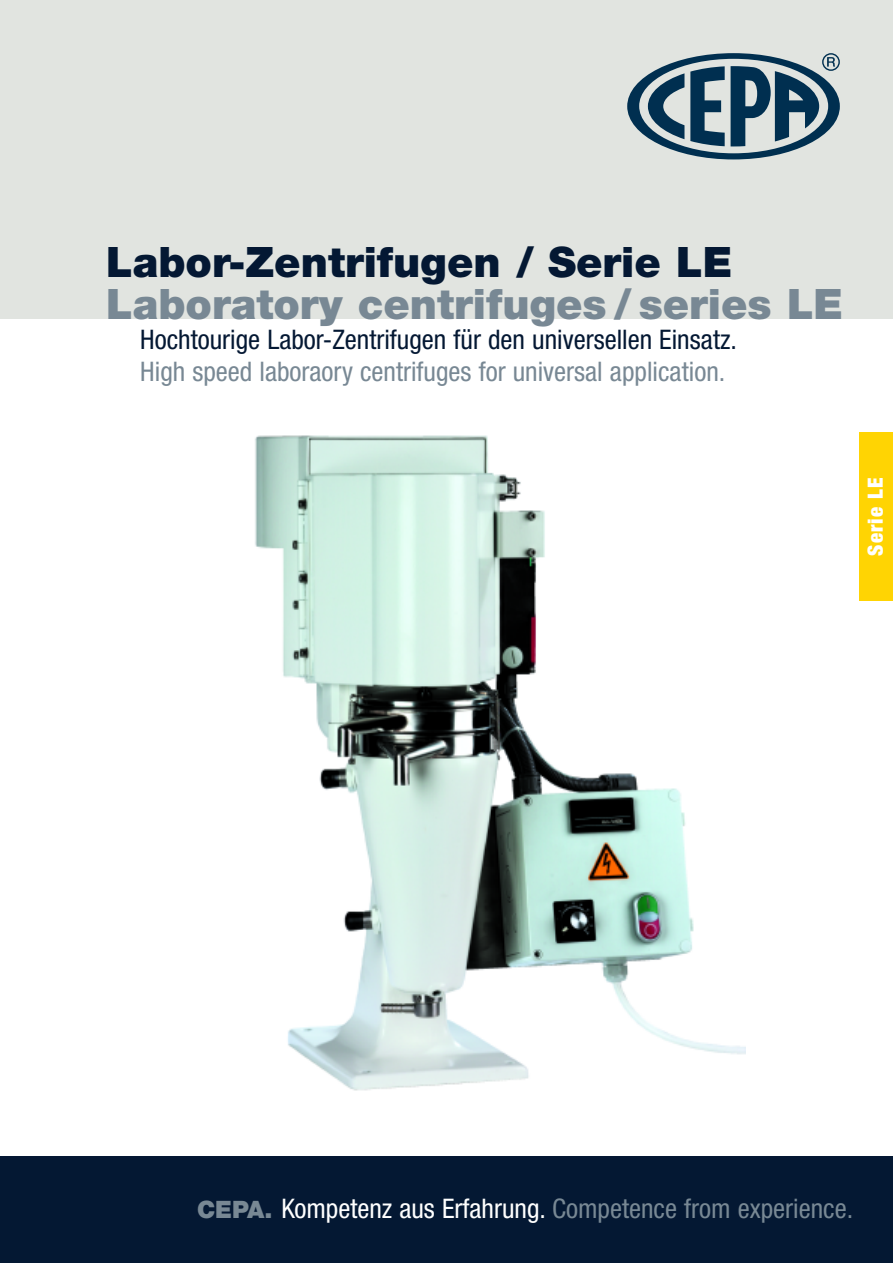
<style>
.page{position:relative;width:893px;height:1263px;background:#fff}
.page>*{position:absolute;margin:0;border:0;box-sizing:border-box;transform-origin:0 0}
.t1{font:900 42px "Helvetica Neue";color:#788894}
.t2{font:900 42px "Helvetica Neue";color:#041833}
.t3{font:condensed 27px "Helvetica Neue";color:#788894}
.t4{font:condensed 27px "Helvetica Neue";color:#041833}
.t5{font:900 condensed 21px "Helvetica Neue";letter-spacing:.05em;color:#fff}
.s1{font-weight:900;font-stretch:normal;font-size:24px}
.s2{color:#fff}
</style>
<div class="page">
<div style="left:0;top:0;width:893px;height:319px;background:#e1e4e0"></div>
<div style="left:0;top:1157px;width:893px;height:106px;background:#041833"></div>
<img style="left:255px;top:435px;width:491px;height:656px">
<svg style="left:627px;top:53px;width:213px;height:106px"></svg>
<div style="left:859px;top:432px;width:34px;height:168px;background:#ffd403"></div>
<h1 class="t2" style="left:106px;top:247px;width:627px">Labor-Zentrifugen / Serie LE</h1>
<h1 class="t1" style="left:106px;top:289px;width:738px">Laboratory centrifuges / series LE</h1>
<p class="t4" style="left:140px;top:330px;width:598px">Hochtourige Labor-Zentrifugen für den universellen Einsatz.</p>
<p class="t3" style="left:140px;top:361px;width:587px">High speed laboraory centrifuges for universal application.</p>
<p class="t5" style="left:868px;top:556px;width:80px;rotate:-90deg">Serie LE</p>
<p class="t3" style="left:197px;top:1199px;width:658px"><span class="s1">CEPA.</span> <span class="s2">Kompetenz aus Erfahrung.</span> Competence from experience.</p>
</div>
